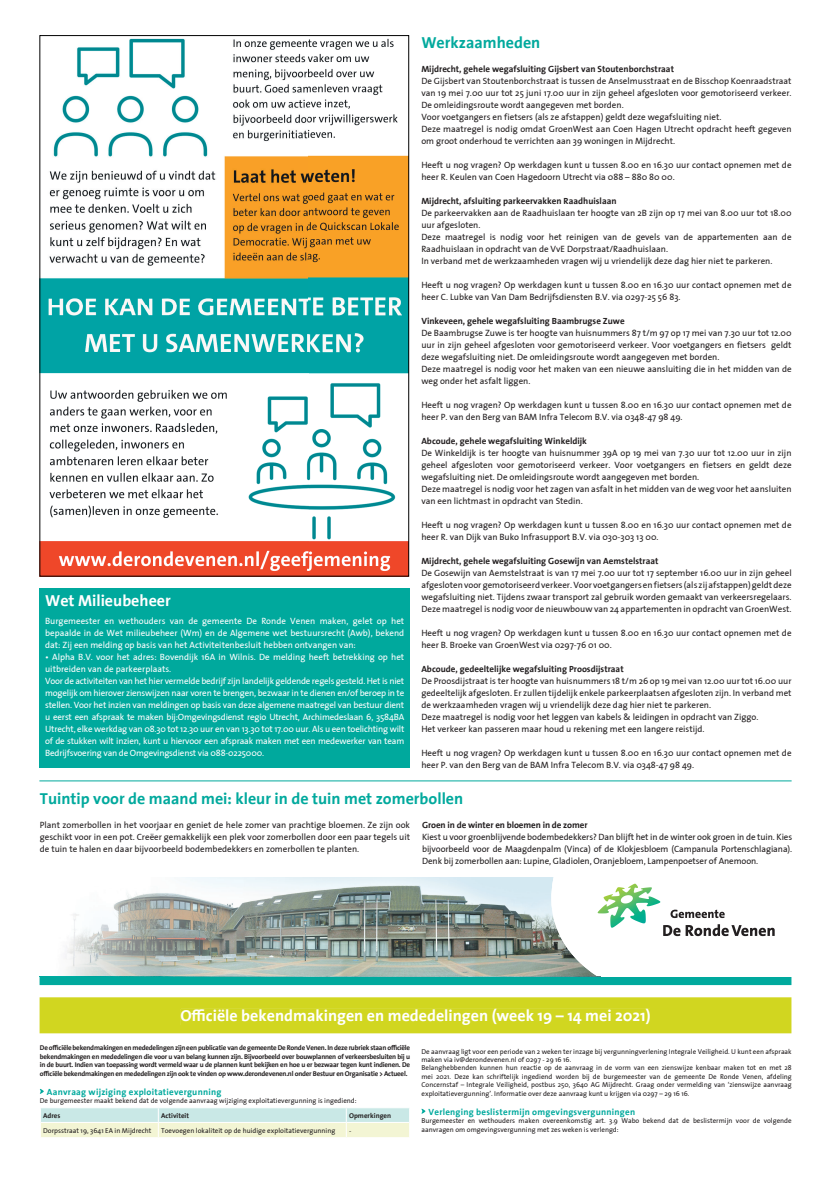
<style>
.page{position:relative;width:820px;height:1177px;background:#fff}
.page>*{position:absolute;margin:0;border:0;box-sizing:border-box;transform-origin:0 0}
.t1{font:16px "The Sans 7 Bold Plain";color:#fff}
.t2{font:16px "The Sans 7 Bold Plain";color:#00a99d}
.t3{font:9px/12px "The Sans Plain";color:#231f20}
.t4{font:9px/12px "The Sans Plain";letter-spacing:-.02em;color:#fff;text-align:justify}
.t5{font:9px "The Sans 7 Bold Plain";color:#231f20}
.t6{font:9px "The Sans 7 Bold Plain";letter-spacing:.025em;color:#00a99d}
.t7{font:7px/8.4px "The Sans Plain";color:#231f20}
.t8{font:7px/8.4px "The Sans 7 Bold Plain";letter-spacing:-.03em;color:#231f20;text-align:justify}
.t9{font:7px "The Sans 7 Bold Plain";color:#231f20}
</style>
<div class="page">
<div style="left:40px;top:997px;width:751px;height:36px;background:#d1d620"></div>
<div style="left:181px;top:1008px;width:468px;height:17px;background:#d1d620"></div>
<svg style="left:40px;top:877px;width:751px;height:108px"></svg>
<img style="left:40px;top:976px;width:560px;height:1px">
<svg style="left:40px;top:1088px;width:4px;height:5px"></svg>
<svg style="left:41px;top:1108px;width:369px;height:29px;background:#e0efde"></svg>
<hr style="left:41px;top:1121px;width:117px;height:1px;background:#fff">
<hr style="left:158px;top:1121px;width:188px;height:1px;background:#fff">
<hr style="left:346px;top:1121px;width:63px;height:1px;background:#fff">
<img style="left:42px;top:38px;width:364px;height:536px">
<hr style="left:39px;top:780px;width:752px;height:1px;background:#00a99d">
<svg style="left:421px;top:1108px;width:4px;height:5px"></svg>
<div style="left:39px;top:588px;width:371px;height:180px;background:#00a99d"></div>
<h1 class="t2" style="left:421px;top:29px;width:120px">Werkzaamheden</h1>
<p class="t5" style="left:421px;top:61px;width:254px">Mijdrecht, gehele wegafsluiting Gijsbert van Stoutenborchstraat</p>
<p class="t3" style="left:421px;top:75px;width:371px">De Gijsbert van Stoutenborchstraat is tussen de Anselmusstraat en de Bisschop Koenraadstraat van 19 mei 7.00 uur tot 25 juni 17.00 uur in zijn geheel afgesloten voor gemotoriseerd verkeer.<br>De omleidingsroute wordt aangegeven met borden.<br>Voor voetgangers en fietsers (als ze afstappen) geldt deze wegafsluiting niet.<br>Deze maatregel is nodig omdat GroenWest aan Coen Hagen Utrecht opdracht heeft gegeven om groot onderhoud te verrichten aan 39 woningen in Mijdrecht.</p>
<p class="t3" style="left:421px;top:159px;width:371px">Heeft u nog vragen? Op werkdagen kunt u tussen 8.00 en 16.30 uur contact opnemen met de heer R. Keulen van Coen Hagedoorn Utrecht via 088 – 880 80 00.</p>
<p class="t5" style="left:421px;top:193px;width:197px">Mijdrecht, afsluiting parkeervakken Raadhuislaan</p>
<p class="t3" style="left:421px;top:207px;width:371px">De parkeervakken aan de Raadhuislaan ter hoogte van 2B zijn op 17 mei van 8.00 uur tot 18.00 uur afgesloten.<br>Deze maatregel is nodig voor het reinigen van de gevels van de appartementen aan de Raadhuislaan in opdracht van de VvE Dorpstraat/Raadhuislaan.<br>In verband met de werkzaamheden vragen wij u vriendelijk deze dag hier niet te parkeren.</p>
<p class="t3" style="left:421px;top:279px;width:371px">Heeft u nog vragen? Op werkdagen kunt u tussen 8.00 en 16.30 uur contact opnemen met de heer C. Lubke van Van Dam Bedrijfsdiensten B.V. via 0297-25 56 83.</p>
<p class="t5" style="left:421px;top:313px;width:205px">Vinkeveen, gehele wegafsluiting Baambrugse Zuwe</p>
<p class="t3" style="left:421px;top:327px;width:371px">De Baambrugse Zuwe is ter hoogte van huisnummers 87 t/m 97 op 17 mei van 7.30 uur tot 12.00 uur in zijn geheel afgesloten voor gemotoriseerd verkeer. Voor voetgangers en fietsers geldt deze wegafsluiting niet. De omleidingsroute wordt aangegeven met borden.<br>Deze maatregel is nodig voor het maken van een nieuwe aansluiting die in het midden van de weg onder het asfalt liggen.</p>
<p class="t3" style="left:421px;top:399px;width:371px">Heeft u nog vragen? Op werkdagen kunt u tussen 8.00 en 16.30 uur contact opnemen met de heer P. van den Berg van BAM Infra Telecom B.V. via 0348-47 98 49.</p>
<p class="t5" style="left:421px;top:433px;width:167px">Abcoude, gehele wegafsluiting Winkeldijk</p>
<p class="t3" style="left:421px;top:447px;width:371px">De Winkeldijk is ter hoogte van huisnummer 39A op 19 mei van 7.30 uur tot 12.00 uur in zijn geheel afgesloten voor gemotoriseerd verkeer. Voor voetgangers en fietsers en geldt deze wegafsluiting niet. De omleidingsroute wordt aangegeven met borden.<br>Deze maatregel is nodig voor het zagen van asfalt in het midden van de weg voor het aansluiten van een lichtmast in opdracht van Stedin.</p>
<p class="t3" style="left:421px;top:519px;width:371px">Heeft u nog vragen? Op werkdagen kunt u tussen 8.00 en 16.30 uur contact opnemen met de heer R. van Dijk van Buko Infrasupport B.V. via 030-303 13 00.</p>
<p class="t5" style="left:421px;top:553px;width:239px">Mijdrecht, gehele wegafsluiting Gosewijn van Aemstelstraat</p>
<p class="t3" style="left:421px;top:567px;width:371px;text-align:justify">De Gosewijn van Aemstelstraat is van 17 mei 7.00 uur tot 17 september 16.00 uur in zijn geheel afgesloten voor gemotoriseerd verkeer. Voor voetgangers en fietsers (als zij afstappen) geldt deze wegafsluiting niet. Tijdens zwaar transport zal gebruik worden gemaakt van verkeersregelaars.<br>Deze maatregel is nodig voor de nieuwbouw van 24 appartementen in opdracht van GroenWest.</p>
<p class="t3" style="left:421px;top:627px;width:371px">Heeft u nog vragen? Op werkdagen kunt u tussen 8.00 en 16.30 uur contact opnemen met de heer B. Broeke van GroenWest via 0297-76 01 00.</p>
<p class="t5" style="left:421px;top:661px;width:204px">Abcoude, gedeeltelijke wegafsluiting Proosdijstraat</p>
<p class="t3" style="left:421px;top:675px;width:371px">De Proosdijstraat is ter hoogte van huisnummers 18 t/m 26 op 19 mei van 12.00 uur tot 16.00 uur gedeeltelijk afgesloten. Er zullen tijdelijk enkele parkeerplaatsen afgesloten zijn. In verband met de werkzaamheden vragen wij u vriendelijk deze dag hier niet te parkeren.<br>Deze maatregel is nodig voor het leggen van kabels &amp; leidingen in opdracht van Ziggo.<br>Het verkeer kan passeren maar houd u rekening met een langere reistijd.</p>
<p class="t3" style="left:421px;top:747px;width:371px">Heeft u nog vragen? Op werkdagen kunt u tussen 8.00 en 16.30 uur contact opnemen met de heer P. van den Berg van de BAM Infra Telecom B.V. via 0348-47 98 49.</p>
<h1 class="t1" style="left:45px;top:587px;width:127px">Wet Milieubeheer</h1>
<p class="t4" style="left:45px;top:615px;width:360px">Burgemeester en wethouders van de gemeente De Ronde Venen maken, gelet op het bepaalde in de Wet milieubeheer (Wm) en de Algemene wet bestuursrecht (Awb), bekend dat: Zij een melding op basis van het Activiteitenbesluit hebben ontvangen van:</p>
<p class="t4" style="left:45px;top:651px;width:360px;text-align:left">• Alpha B.V. voor het adres: Bovendijk 16A in Wilnis. De melding heeft betrekking op het uitbreiden van de parkeerplaats.<br>Voor de activiteiten van het hier vermelde bedrijf zijn landelijk geldende regels gesteld. Het is niet mogelijk om hierover zienswijzen naar voren te brengen, bezwaar in te dienen en/of beroep in te stellen. Voor het inzien van meldingen op basis van deze algemene maatregel van bestuur dient u eerst een afspraak te maken bij:Omgevingsdienst regio Utrecht, Archimedeslaan 6, 3584BA Utrecht, elke werkdag van 08.30 tot 12.30 uur en van 13.30 tot 17.00 uur. Als u een toelichting wilt of de stukken wilt inzien, kunt u hiervoor een afspraak maken met een medewerker van team Bedrijfsvoering van de Omgevingsdienst via 088-0225000.</p>
<h1 class="t2" style="left:40px;top:785px;width:425px">Tuintip voor de maand mei: kleur in de tuin met zomerbollen</h1>
<p class="t3" style="left:40px;top:819px;width:371px;text-align:justify">Plant zomerbollen in het voorjaar en geniet de hele zomer van prachtige bloemen. Ze zijn ook geschikt voor in een pot. Creëer gemakkelijk een plek voor zomerbollen door een paar tegels uit de tuin te halen en daar bijvoorbeeld bodembedekkers en zomerbollen te planten.</p>
<p class="t5" style="left:422px;top:817px;width:167px">Groen in de winter en bloemen in de zomer</p>
<p class="t3" style="left:422px;top:831px;width:371px;text-align:justify">Kiest u voor groenblijvende bodembedekkers? Dan blijft het in de winter ook groen in de tuin. Kies bijvoorbeeld voor de Maagdenpalm (Vinca) of de Klokjesbloem (Campanula Portenschlagiana).<br>Denk bij zomerbollen aan: Lupine, Gladiolen, Oranjebloem, Lampenpoetser of Anemoon.</p>
<h1 class="t1" style="left:180px;top:1002px;width:471px">Officiële bekendmakingen en mededelingen (week 19 – 14 mei 2021)</h1>
<p class="t8" style="left:40px;top:1043px;width:371px">De officiële bekendmakingen en mededelingen zijn een publicatie van de gemeente De Ronde Venen. In deze rubriek staan officiële bekendmakingen en mededelingen die voor u van belang kunnen zijn. Bijvoorbeeld over bouwplannen of verkeersbesluiten bij u in de buurt. Indien van toepassing wordt vermeld waar u de plannen kunt bekijken en hoe u er bezwaar tegen kunt indienen. De officiële bekendmakingen en mededelingen zijn ook te vinden op www.derondevenen.nl onder Bestuur en Organisatie &gt; Actueel.</p>
<p class="t6" style="left:47px;top:1084px;width:176px">Aanvraag wijziging exploitatievergunning</p>
<p class="t7" style="left:40px;top:1096px;width:318px">De burgemeester maakt bekend dat de volgende aanvraag wijziging exploitatievergunning is ingediend:</p>
<p class="t8" style="left:43px;top:1110px;width:19px">Adres</p>
<p class="t9" style="left:161px;top:1109px;width:29px">Activiteit</p>
<p class="t9" style="left:349px;top:1109px;width:43px">Opmerkingen</p>
<p class="t7" style="left:43px;top:1126px;width:110px">Dorpsstraat 19, 3641 EA in Mijdrecht</p>
<p class="t7" style="left:161px;top:1126px;width:175px">Toevoegen lokaliteit op de huidige exploitatievergunning</p>
<p class="t7" style="left:349px;top:1126px;width:4px">-</p>
<p class="t7" style="left:421px;top:1046px;width:371px">De aanvraag ligt voor een periode van 2 weken ter inzage bij vergunningverlening Integrale Veiligheid. U kunt een afspraak maken via iv@derondevenen.nl of 0297 - 29 16 16.<br>Belanghebbenden kunnen hun reactie op de aanvraag in de vorm van een zienswijze kenbaar maken tot en met 28 mei 2021. Deze kan schriftelijk ingediend worden bij de burgemeester van de gemeente De Ronde Venen, afdeling Concernstaf – Integrale Veiligheid, postbus 250, 3640 AG Mijdrecht. Graag onder vermelding van ‘zienswijze aanvraag exploitatievergunning’. Informatie over deze aanvraag kunt u krijgen via 0297 – 29 16 16.</p>
<p class="t6" style="left:428px;top:1104px;width:208px">Verlenging beslistermijn omgevingsvergunningen</p>
<p class="t7" style="left:421px;top:1116px;width:371px">Burgemeester en wethouders maken overeenkomstig art. 3.9 Wabo bekend dat de beslistermijn voor de volgende aanvragen om omgevingsvergunning met zes weken is verlengd:</p>
</div>
